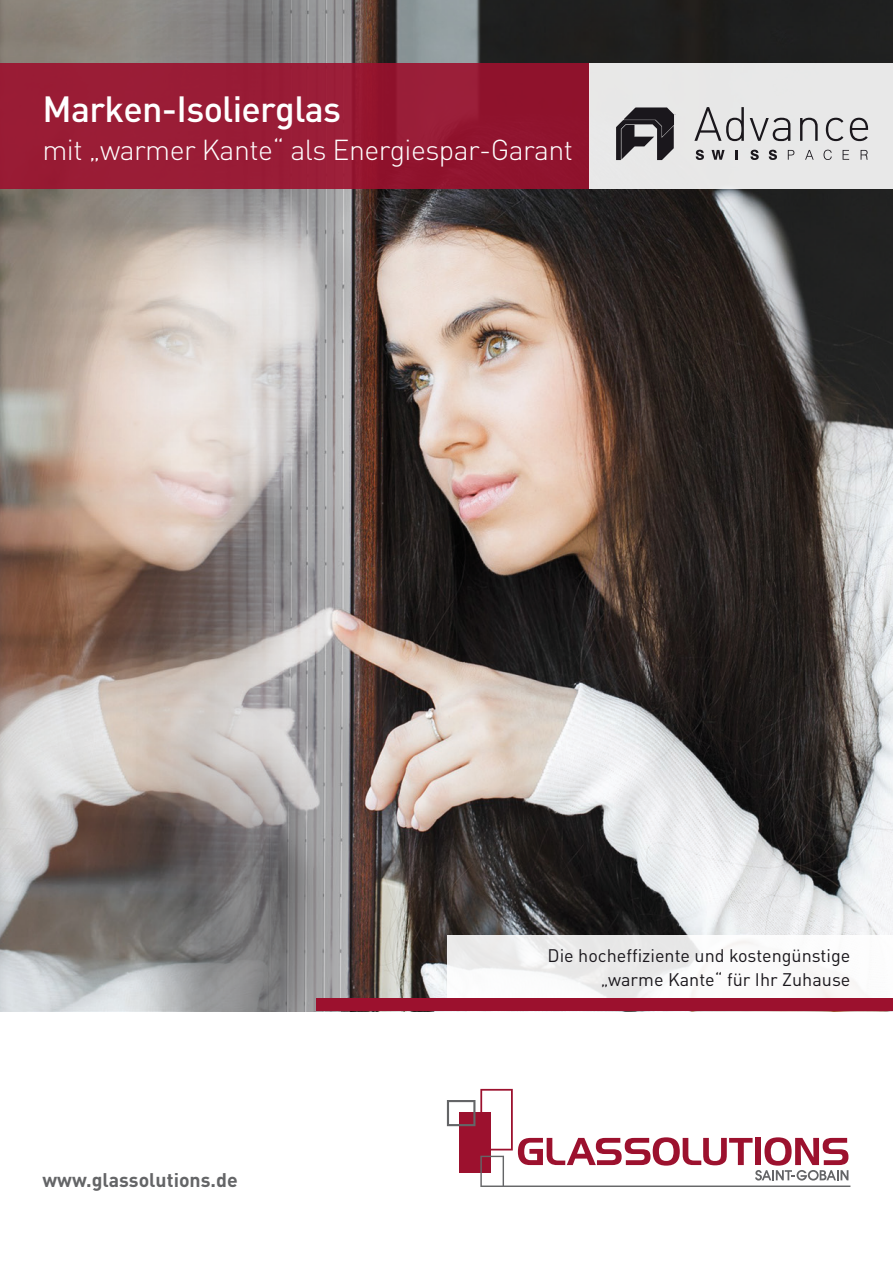
<style>
.page{position:relative;width:893px;height:1263px;background:#fff}
.page>*{position:absolute;margin:0;border:0;box-sizing:border-box;transform-origin:0 0}
.t1{font:500 36px "DINOT";letter-spacing:-.02em;color:#fff}
.t2{font:300 28.5px "DINOT";letter-spacing:-.02em;color:#fff}
.t3{font:700 19.5px "DINOT";color:#646567}
.t4{font:18px/24px "DINOT";color:#1a171c;text-align:right}
</style>
<div class="page">
<img style="left:0;top:0;width:893px;height:1011px">
<svg style="left:447px;top:936px;width:446px;height:62px"></svg>
<div style="left:0;top:63px;width:590px;height:126px;background:#991c36"></div>
<div style="left:590px;top:63px;width:303px;height:126px;background:#e8e8e8"></div>
<div style="left:316px;top:998px;width:577px;height:13px;background:#9c112e"></div>
<svg style="left:696px;top:150px;width:8px;height:10px"></svg>
<svg style="left:712px;top:150px;width:13px;height:10px"></svg>
<svg style="left:735px;top:150px;width:3px;height:10px"></svg>
<svg style="left:750px;top:150px;width:9px;height:10px"></svg>
<svg style="left:769px;top:150px;width:8px;height:10px"></svg>
<svg style="left:788px;top:150px;width:6px;height:10px"></svg>
<svg style="left:805px;top:150px;width:9px;height:10px"></svg>
<svg style="left:823px;top:150px;width:9px;height:10px"></svg>
<svg style="left:843px;top:150px;width:6px;height:10px"></svg>
<svg style="left:861px;top:150px;width:7px;height:10px"></svg>
<svg style="left:694px;top:107px;width:50px;height:34px"></svg>
<svg style="left:750px;top:118px;width:40px;height:23px"></svg>
<svg style="left:800px;top:118px;width:18px;height:23px"></svg>
<svg style="left:826px;top:118px;width:17px;height:23px"></svg>
<svg style="left:850px;top:118px;width:18px;height:23px"></svg>
<svg style="left:616px;top:108px;width:58px;height:52px"></svg>
<svg style="left:447px;top:1089px;width:403px;height:98px"></svg>
<h1 class="t1" style="left:43px;top:86px;width:300px">Marken-Isolierglas</h1>
<h2 class="t2" style="left:43px;top:132px;width:532px">mit „warmer Kante“ als Energiespar-Garant</h2>
<p class="t3" style="left:43px;top:1167px;width:197px">www.glassolutions.de</p>
<p class="t4" style="left:548px;top:943px;width:304px">Die hocheffiziente und kostengünstige „warme Kante“ für Ihr Zuhause</p>
</div>
